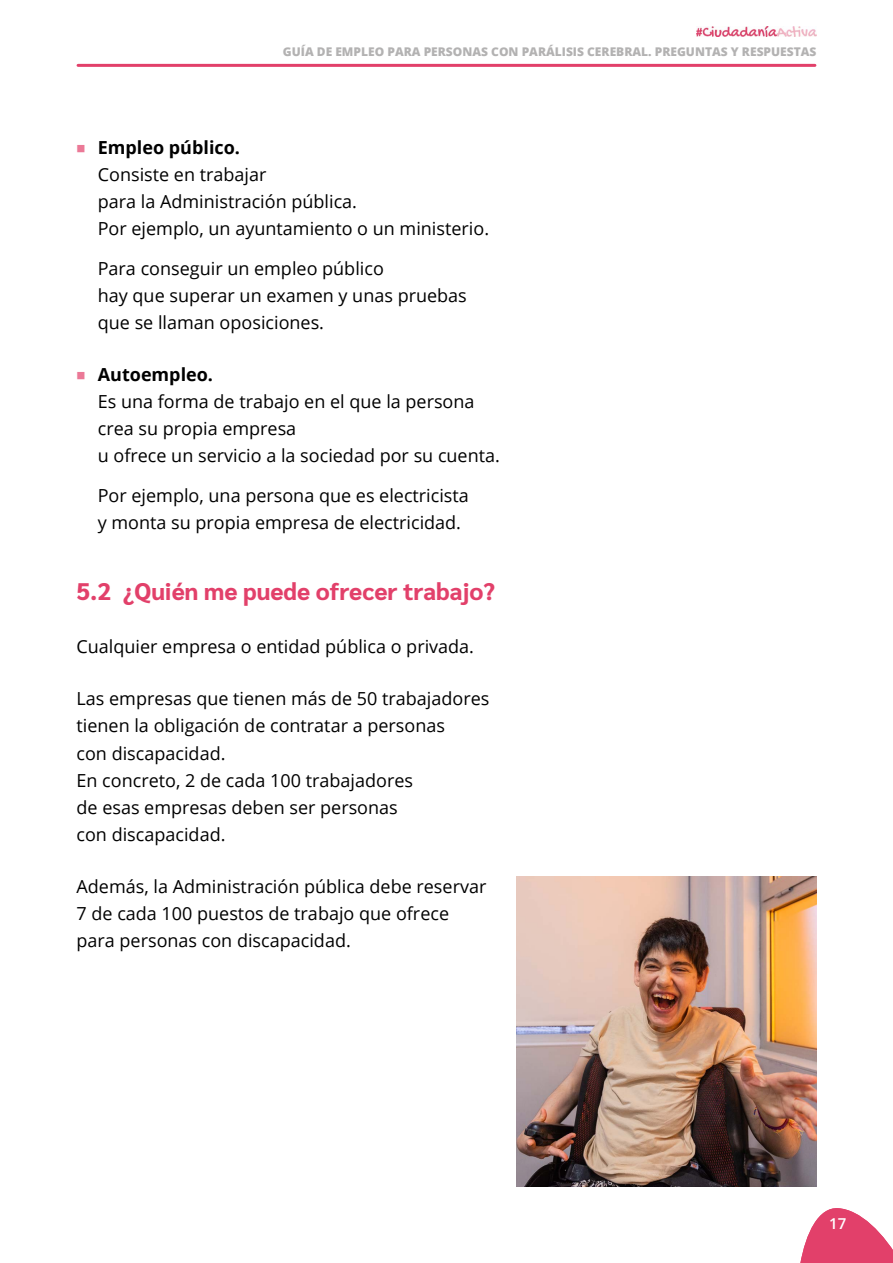
<style>
.page{position:relative;width:893px;height:1263px;background:#fff}
.page>*{position:absolute;margin:0;border:0;box-sizing:border-box;transform-origin:0 0}
.t1{font:800 24px "Sarabun";color:#e2406a}
.L{font:18px/27px "Open Sans";color:#000}
.t2{font:600 15px "Open Sans";color:#fff}
.t3{font:800 12px "Open Sans";color:#b3b2b2}
.s1{font-family:"Sarabun";font-weight:800;font-size:15px;color:#eb7997}
.s2{font-weight:700}
</style>
<div class="page">
<img style="left:696px;top:26px;width:120px;height:11px">
<hr style="left:78px;top:64px;width:737px;height:3px;background:#e2406a">
<svg style="left:800px;top:1208px;width:93px;height:55px"></svg>
<img style="left:517px;top:876px;width:299px;height:310px">
<p class="t3" style="left:283px;top:43px;width:535px">GUÍA DE EMPLEO PARA PERSONAS CON PARÁLISIS CEREBRAL. PREGUNTAS Y RESPUESTAS</p>
<p class="L" style="left:98px;top:134px;width:393px;text-indent:-21px"><span class="s1">■</span> <span class="s2">Empleo público.<br></span>Consiste en trabajar<br>para la Administración pública.<br>Por ejemplo, un ayuntamiento o un ministerio.</p>
<p class="L" style="left:98px;top:254px;width:371px">Para conseguir un empleo público<br>hay que superar un examen y unas pruebas que se llaman oposiciones.</p>
<p class="L" style="left:98px;top:361px;width:404px;text-indent:-21px"><span class="s1">■</span> <span class="s2">Autoempleo.<br></span>Es una forma de trabajo en el que la persona crea su propia empresa<br>u ofrece un servicio a la sociedad por su cuenta.</p>
<p class="L" style="left:98px;top:482px;width:373px">Por ejemplo, una persona que es electricista y monta su propia empresa de electricidad.</p>
<h3 class="t1" style="left:77px;top:578px;width:420px">5.2 ¿Quién me puede ofrecer trabajo?</h3>
<p class="L" style="left:77px;top:632px;width:399px">Cualquier empresa o entidad pública o privada.</p>
<p class="L" style="left:77px;top:685px;width:414px">Las empresas que tienen más de 50 trabajadores tienen la obligación de contratar a personas<br>con discapacidad.<br>En concreto, 2 de cada 100 trabajadores<br>de esas empresas deben ser personas<br>con discapacidad.</p>
<p class="L" style="left:77px;top:872px;width:411px">Además, la Administración pública debe reservar<br>7 de cada 100 puestos de trabajo que ofrece para personas con discapacidad.</p>
<p class="t2" style="left:829px;top:1213px;width:19px">17</p>
</div>
